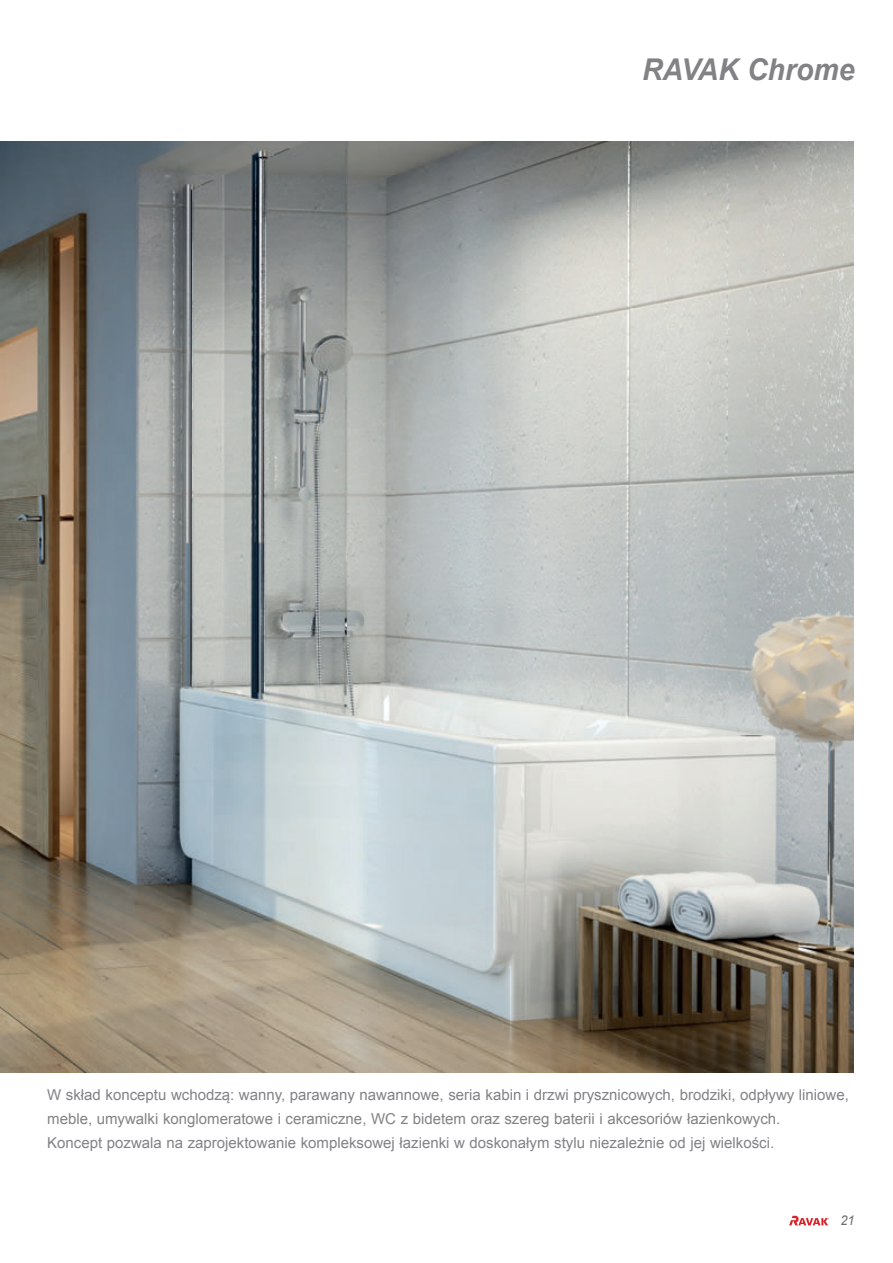
<style>
.page{position:relative;width:893px;height:1263px;background:#fff}
.page>*{position:absolute;margin:0;border:0;box-sizing:border-box;transform-origin:0 0}
.t1{font:italic 700 30px "Arial";color:#808285;scale:.95 1}
.t2{font:15px/24px "Arial";color:#808285}
.t3{font:italic 13.5px "Arial";color:#6c6d70;scale:.95 1}
</style>
<div class="page">
<svg style="left:789px;top:1216px;width:40px;height:9px"></svg>
<img style="left:0;top:141px;width:854px;height:931px">
<h1 class="t1" style="left:642px;top:50px;width:225px">RAVAK Chrome</h1>
<p class="t2" style="left:47px;top:1083px;width:803px">W skład konceptu wchodzą: wanny, parawany nawannowe, seria kabin i drzwi prysznicowych, brodziki, odpływy liniowe, meble, umywalki konglomeratowe i ceramiczne, WC z bidetem oraz szereg baterii i akcesoriów łazienkowych.<br>Koncept pozwala na zaprojektowanie kompleksowej łazienki w doskonałym stylu niezależnie od jej wielkości.</p>
<p class="t3" style="left:840px;top:1212px;width:17px">21</p>
</div>
